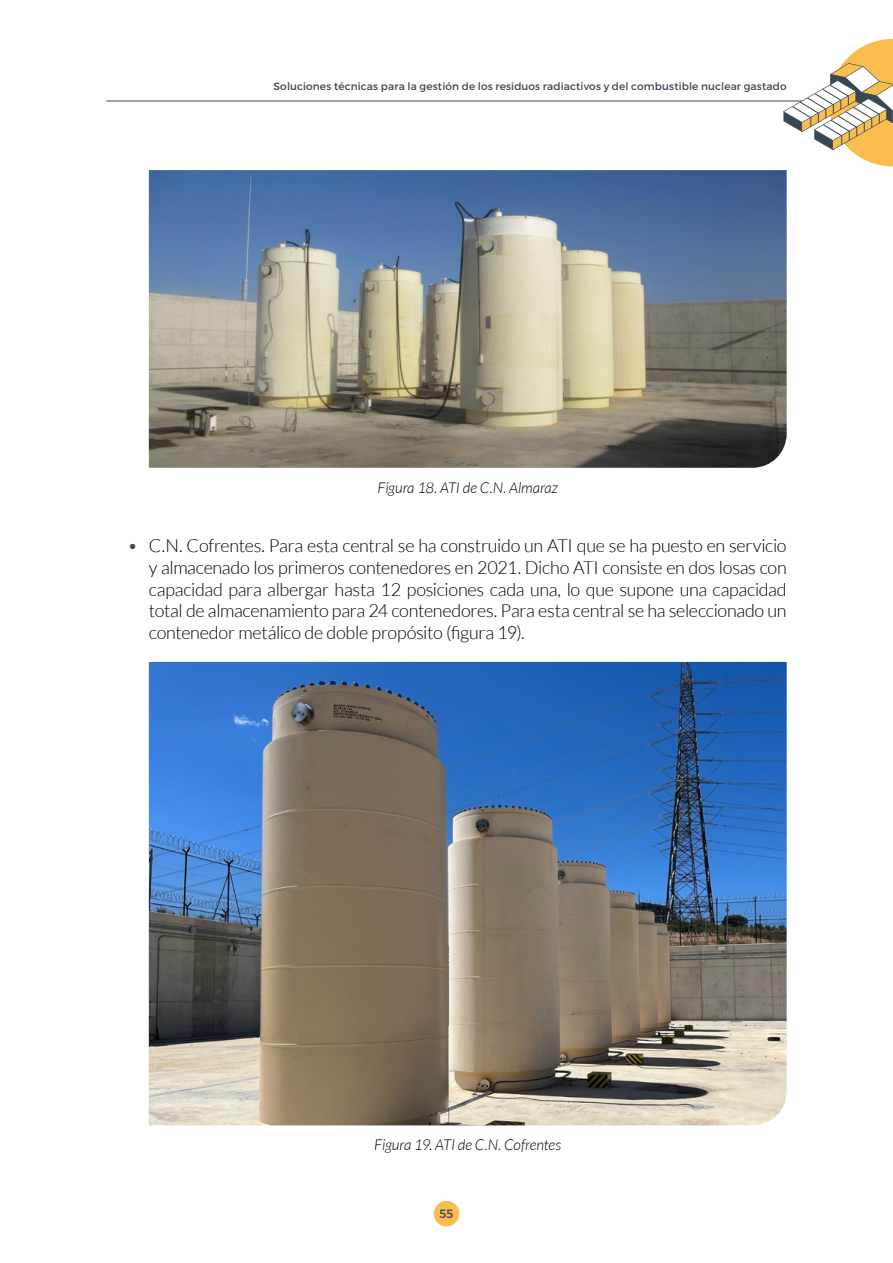
<style>
.page{position:relative;width:893px;height:1263px;background:#fff}
.page>*{position:absolute;margin:0;border:0;box-sizing:border-box;transform-origin:0 0}
.t1{font:300 18px/21.6px "Lato";letter-spacing:-.02em;color:#000;text-align:justify}
.LbI{font:300 18px "Lato";color:#374754}
.t2{font:italic 300 15px "Lato";letter-spacing:-.005em;color:#000}
.t3{font:12px "Montserrat";color:#374754}
.t4{font:10.5px "Montserrat";letter-spacing:.01em;color:#374754}
</style>
<div class="page">
<hr style="left:106px;top:101px;width:723px;height:1px;background:#374754">
<div style="left:434px;top:1201px;width:25px;height:25px;background:#fabd4e;border-radius:50%"></div>
<svg style="left:783px;top:39px;width:110px;height:127px"></svg>
<img style="left:149px;top:170px;width:638px;height:298px">
<img style="left:149px;top:662px;width:638px;height:463px">
<p class="t4" style="left:274px;top:80px;width:514px">Soluciones técnicas para la gestión de los residuos radiactivos y del combustible nuclear gastado</p>
<p class="t2" style="left:377px;top:479px;width:182px">Figura 18. ATI de C.N. Almaraz</p>
<p class="LbI" style="left:128px;top:536px;width:12px">•</p>
<p class="t1" style="left:149px;top:535px;width:639px">C.N. Cofrentes. Para esta central se ha construido un ATI que se ha puesto en servicio y almacenado los primeros contenedores en 2021. Dicho ATI consiste en dos losas con capacidad para albergar hasta 12 posiciones cada una, lo que supone una capacidad total de almacenamiento para 24 contenedores. Para esta central se ha seleccionado un contenedor metálico de doble propósito (figura 19).</p>
<p class="t2" style="left:374px;top:1137px;width:188px">Figura 19. ATI de C.N. Cofrentes</p>
<p class="t3" style="left:439px;top:1206px;width:15px">55</p>
</div>
